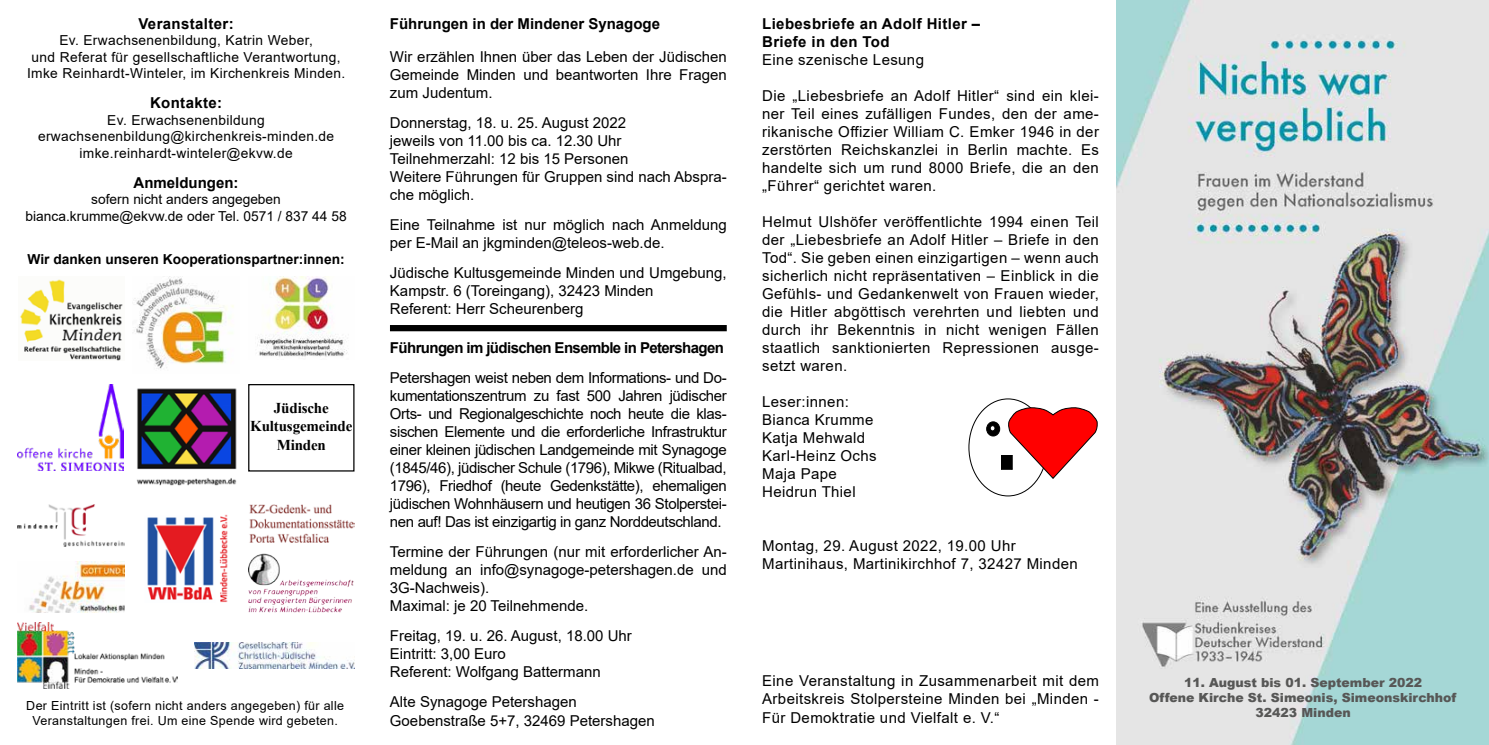
<style>
.page{position:relative;width:1489px;height:745px;background:#fff}
.page>*{position:absolute;margin:0;border:0;box-sizing:border-box;transform-origin:0 0}
.t1{font:15px/18px "Arial";color:#000}
.t2{font:15px/18px "Arial";letter-spacing:.025em;color:#000}
.t3{font:700 15px/18px "Arial";letter-spacing:.025em;color:#000}
.t4{font:700 15px "Arial";color:#000}
.t5{font:700 15px "Arial";letter-spacing:-.04em;color:#000}
.t6{font:700 15px/18px "Times New Roman";letter-spacing:-.01em;color:#000;text-align:center}
.t7{font:13.75px/16.5px "Arial";letter-spacing:.025em;color:#000;text-align:center}
.t8{font:13.75px/16.5px "Arial";color:#000;text-align:center}
.t9{font:700 13.75px "Arial";color:#000}
.t10{font:12.5px/15px "Arial";letter-spacing:.025em;color:#000;text-align:center}
.t11{font:900 12.5px/15px "Arial";color:#575756;text-align:center}
</style>
<div class="page">
<img style="left:1116px;top:0;width:372px;height:744px">
<div style="left:390px;top:325px;width:336px;height:6px;background:#000"></div>
<div style="left:1001px;top:455px;width:11px;height:14px;background:#000"></div>
<svg style="left:1007px;top:406px;width:90px;height:73px"></svg>
<div style="left:986px;top:421px;width:13px;height:14px;background:#000;border-radius:50%"></div>
<div style="left:986px;top:421px;width:14px;height:15px;border:1px solid #000;border-radius:50%"></div>
<svg style="left:990px;top:425px;width:5px;height:6px"></svg>
<img style="left:136px;top:388px;width:101px;height:98px">
<img style="left:134px;top:276px;width:100px;height:93px">
<img style="left:20px;top:279px;width:103px;height:81px">
<img style="left:257px;top:276px;width:91px;height:81px">
<img style="left:249px;top:504px;width:105px;height:38px">
<div style="left:248px;top:384px;width:106px;height:87px;border:1px solid #000"></div>
<img style="left:29px;top:561px;width:95px;height:51px">
<img style="left:248px;top:553px;width:106px;height:60px">
<img style="left:18px;top:504px;width:106px;height:42px">
<img style="left:147px;top:514px;width:81px;height:89px">
<img style="left:18px;top:622px;width:159px;height:66px">
<img style="left:17px;top:384px;width:106px;height:86px">
<img style="left:195px;top:642px;width:159px;height:26px">
<p class="t3" style="left:138px;top:15px;width:97px">Veranstalter:</p>
<p class="t7" style="left:27px;top:32px;width:319px">Ev. Erwachsenenbildung, Katrin Weber,<br>und Referat für gesellschaftliche Verantwortung,<br>Imke Reinhardt-Winteler, im Kirchenkreis Minden.</p>
<p class="t3" style="left:150px;top:94px;width:74px">Kontakte:</p>
<p class="t7" style="left:38px;top:111px;width:297px">Ev. Erwachsenenbildung erwachsenenbildung@kirchenkreis-minden.de imke.reinhardt-winteler@ekvw.de</p>
<p class="t4" style="left:134px;top:172px;width:107px">Anmeldungen:</p>
<p class="t8" style="left:26px;top:191px;width:322px">sofern nicht anders angegeben bianca.krumme@ekvw.de oder Tel. 0571 / 837 44 58</p>
<p class="t9" style="left:28px;top:250px;width:318px">Wir danken unseren Kooperationspartner:innen:</p>
<p class="t6" style="left:250px;top:399px;width:104px">Jüdische<br>Kultusgemeinde<br>Minden</p>
<p class="t10" style="left:26px;top:697px;width:319px">Der Eintritt ist (sofern nicht anders angegeben) für alle<br>Veranstaltungen frei. Um eine Spende wird gebeten.</p>
<p class="t4" style="left:390px;top:13px;width:272px">Führungen in der Mindener Synagoge</p>
<p class="t1" style="left:390px;top:47px;width:338px;text-align:justify">Wir erzählen Ihnen über das Leben der Jüdischen Gemeinde Minden und beantworten Ihre Fragen zum Judentum.</p>
<p class="t1" style="left:390px;top:113px;width:338px">Donnerstag, 18. u. 25. August 2022<br>jeweils von 11.00 bis ca. 12.30 Uhr Teilnehmerzahl: 12 bis 15 Personen<br>Weitere Führungen für Gruppen sind nach Abspra&shy;che möglich.</p>
<p class="t1" style="left:390px;top:215px;width:338px">Eine Teilnahme ist nur möglich nach Anmeldung per E-Mail an jkgminden@teleos-web.de.</p>
<p class="t1" style="left:390px;top:263px;width:338px">Jüdische Kultusgemeinde Minden und Umgebung,<br>Kampstr. 6 (Toreingang), 32423 Minden<br>Referent: Herr Scheurenberg</p>
<p class="t5" style="left:390px;top:337px;width:335px">Führungen im jüdischen Ensemble in Petershagen</p>
<p class="t1" style="left:390px;top:368px;width:338px;text-align:justify">Petershagen weist neben dem Informations- und Do&shy;kumentationszentrum zu fast 500 Jahren jüdischer Orts- und Regionalgeschichte noch heute die klas&shy;sischen Elemente und die erforderliche Infrastruktur einer kleinen jüdischen Landgemeinde mit Synagoge (1845/46), jüdischer Schule (1796), Mikwe (Ritualbad, 1796), Friedhof (heute Gedenkstätte), ehemaligen jüdischen Wohnhäusern und heutigen 36 Stolperstei&shy;nen auf! Das ist einzigartig in ganz Norddeutschland.</p>
<p class="t1" style="left:390px;top:542px;width:338px">Termine der Führungen (nur mit erforderlicher An&shy;meldung an info@synagoge-petershagen.de und 3G-Nachweis).<br>Maximal: je 20 Teilnehmende.</p>
<p class="t1" style="left:390px;top:626px;width:243px">Freitag, 19. u. 26. August, 18.00 Uhr<br>Eintritt: 3,00 Euro<br>Referent: Wolfgang Battermann</p>
<p class="t1" style="left:390px;top:692px;width:266px">Alte Synagoge Petershagen<br>Goebenstraße 5+7, 32469 Petershagen</p>
<p class="t3" style="left:762px;top:15px;width:219px">Liebesbriefe an Adolf Hitler –<br>Briefe in den Tod</p>
<p class="t2" style="left:762px;top:50px;width:163px">Eine szenische Lesung</p>
<p class="t1" style="left:762px;top:86px;width:338px;text-align:justify">Die „Liebesbriefe an Adolf Hitler“ sind ein klei&shy;ner Teil eines zufälligen Fundes, den der ame&shy;rikanische Offizier William C. Emker 1946 in der zerstörten Reichskanzlei in Berlin machte. Es handelte sich um rund 8000 Briefe, die an den „Führer“ gerichtet waren.</p>
<p class="t1" style="left:762px;top:212px;width:338px;text-align:justify">Helmut Ulshöfer veröffentlichte 1994 einen Teil der „Liebesbriefe an Adolf Hitler – Briefe in den Tod“. Sie geben einen einzigartigen – wenn auch sicherlich nicht repräsentativen – Einblick in die Gefühls- und Gedankenwelt von Frauen wieder, die Hitler abgöttisch verehrten und liebten und durch ihr Bekenntnis in nicht wenigen Fällen staatlich sanktionierten Repressionen ausge&shy;setzt waren.</p>
<p class="t2" style="left:762px;top:392px;width:116px">Leser:innen:<br>Bianca Krumme<br>Katja Mehwald<br>Karl-Heinz Ochs<br>Maja Pape<br>Heidrun Thiel</p>
<p class="t2" style="left:762px;top:536px;width:317px">Montag, 29. August 2022, 19.00 Uhr<br>Martinihaus, Martinikirchhof 7, 32427 Minden</p>
<p class="t1" style="left:762px;top:671px;width:338px;text-align:justify">Eine Veranstaltung in Zusammenarbeit mit dem Arbeitskreis Stolpersteine Minden bei „Minden - Für Demoktratie und Vielfalt e. V.“</p>
<p class="t11" style="left:1149px;top:674px;width:309px">11. August bis 01. September 2022<br>Offene Kirche St. Simeonis, Simeonskirchhof<br>32423 Minden</p>
</div>
